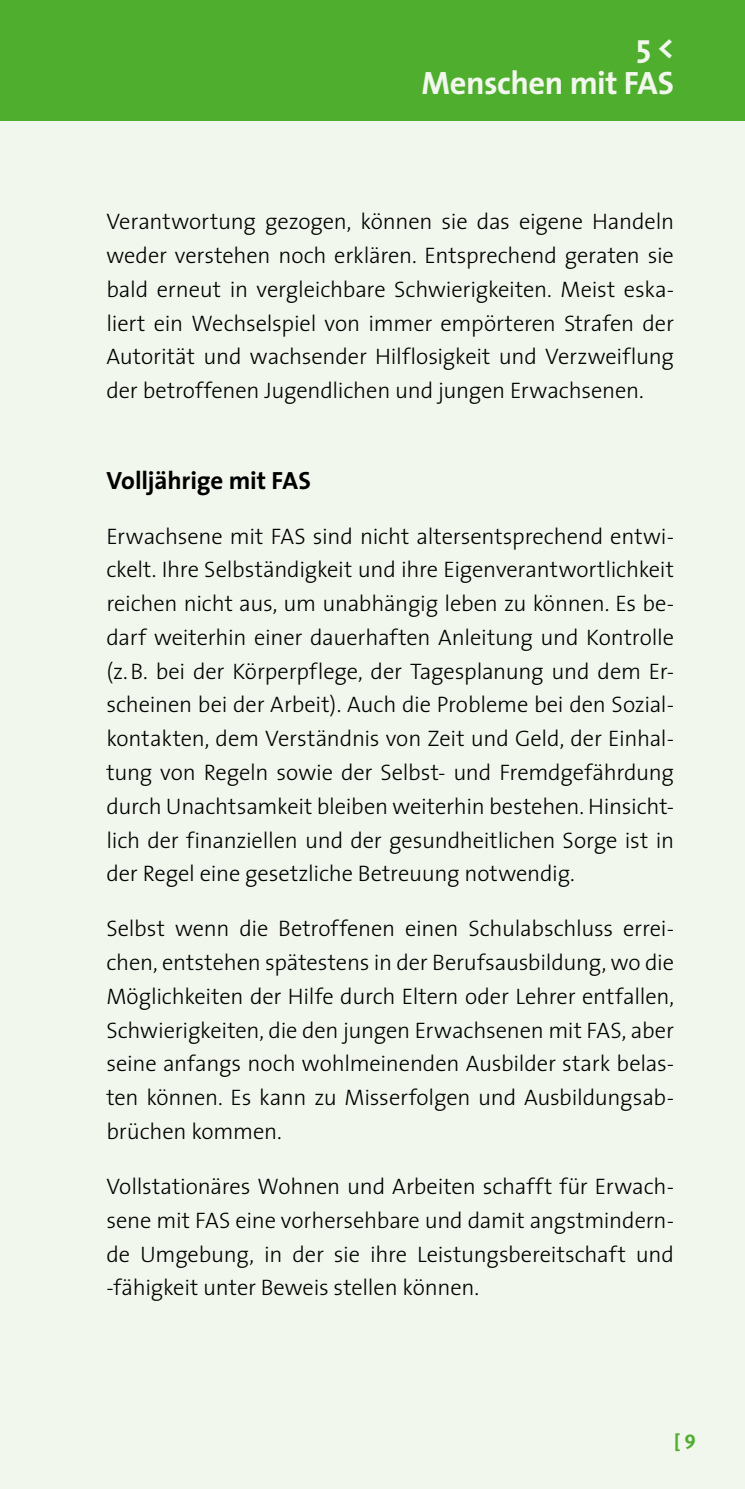
<style>
.page{position:relative;width:745px;height:1489px;background:#fff}
.page>*{position:absolute;margin:0;border:0;box-sizing:border-box;transform-origin:0 0}
.t1{font:700 32.5px/37.5px "The Sans";letter-spacing:-.015em;color:#f1f7ec;text-align:right}
.t2{font:700 25px "The Sans";letter-spacing:-.005em;color:#000}
.t3{font:300 22.5px/33.8px "The Sans";letter-spacing:-.01em;color:#000;text-align:justify}
.t4{font:20px "Meta Bold LF";color:#50ae2f}
</style>
<div class="page">
<div style="left:0;top:0;width:744px;height:1488px;background:#f1f7ec"></div>
<div style="left:0;top:0;width:744px;height:120px;background:#50ae2f"></div>
<h1 class="t1" style="left:421px;top:26px;width:254px">5 &lt;<br>Menschen mit FAS</h1>
<p class="t3" style="left:106px;top:204px;width:568px">Verantwortung gezogen, können sie das eigene Handeln weder verstehen noch erklären. Entsprechend geraten sie bald erneut in vergleichbare Schwierigkeiten. Meist eska&shy;liert ein Wechselspiel von immer empörteren Strafen der Autorität und wachsender Hilflosigkeit und Verzweiflung der betroffenen Jugendlichen und jungen Erwachsenen.</p>
<p class="t2" style="left:106px;top:459px;width:206px">Volljährige mit FAS</p>
<p class="t3" style="left:106px;top:518px;width:568px">Erwachsene mit FAS sind nicht altersentsprechend entwi&shy;ckelt. Ihre Selbständigkeit und ihre Eigenverantwortlichkeit reichen nicht aus, um unabhängig leben zu können. Es be&shy;darf weiterhin einer dauerhaften Anleitung und Kontrolle (z.B. bei der Körperpflege, der Tagesplanung und dem Er&shy;scheinen bei der Arbeit). Auch die Probleme bei den Sozial&shy;kontakten, dem Verständnis von Zeit und Geld, der Einhal&shy;tung von Regeln sowie der Selbst- und Fremdgefährdung durch Unachtsamkeit bleiben weiterhin bestehen. Hinsicht&shy;lich der finanziellen und der gesundheitlichen Sorge ist in der Regel eine gesetzliche Betreuung notwendig.</p>
<p class="t3" style="left:106px;top:911px;width:568px">Selbst wenn die Betroffenen einen Schulabschluss errei&shy;chen, entstehen spätestens in der Berufsausbildung, wo die Möglichkeiten der Hilfe durch Eltern oder Lehrer entfallen, Schwierigkeiten, die den jungen Erwachsenen mit FAS, aber seine anfangs noch wohlmeinenden Ausbilder stark belas&shy;ten können. Es kann zu Misserfolgen und Ausbildungsab&shy;brüchen kommen.</p>
<p class="t3" style="left:106px;top:1168px;width:568px">Vollstationäres Wohnen und Arbeiten schafft für Erwach&shy;sene mit FAS eine vorhersehbare und damit angstmindern&shy;de Umgebung, in der sie ihre Leistungsbereitschaft und -fähigkeit unter Beweis stellen können.</p>
<p class="t4" style="left:673px;top:1428px;width:23px">[ 9</p>
</div>
